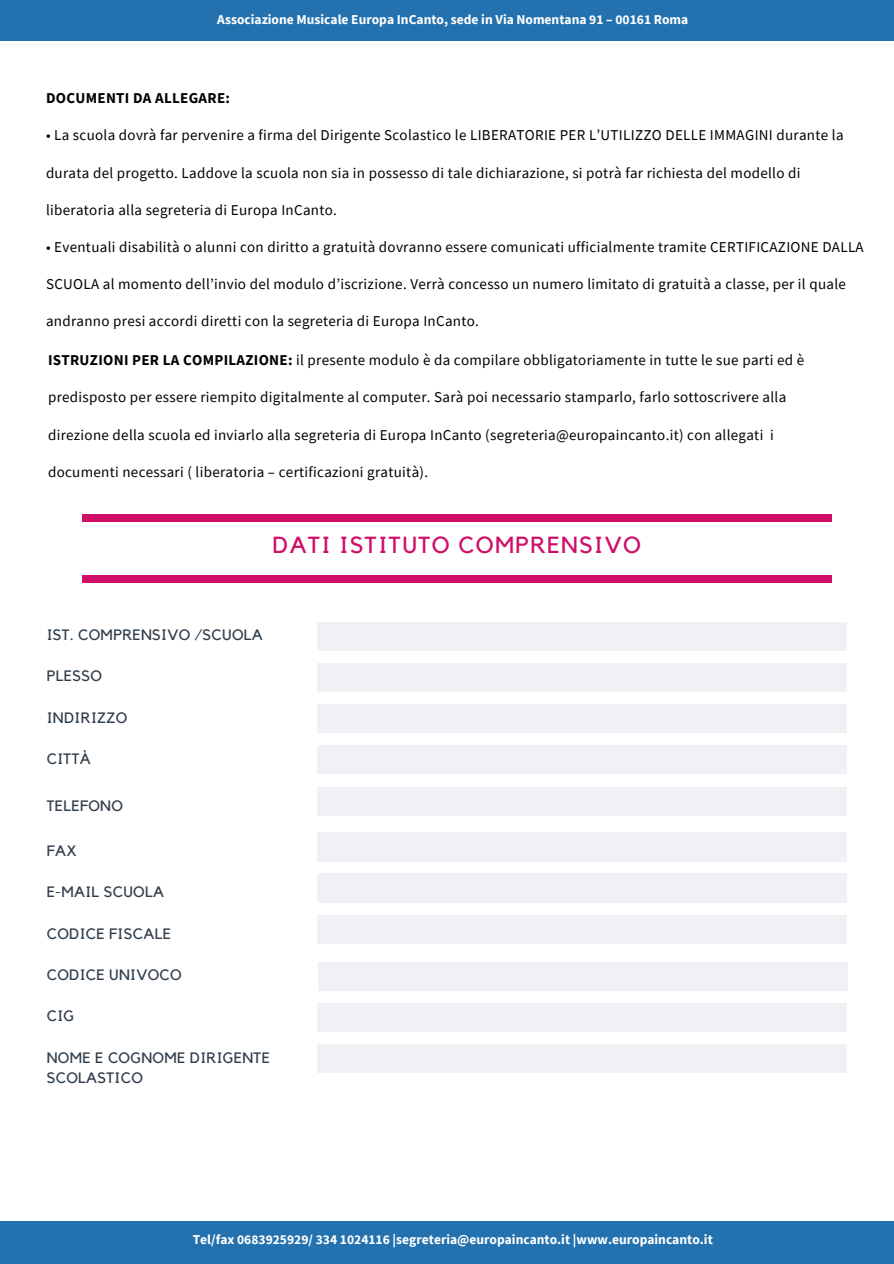
<style>
.page{position:relative;width:894px;height:1264px;background:#fff}
.page>*{position:absolute;margin:0;border:0;box-sizing:border-box;transform-origin:0 0}
.t1{font:23.25px "Kollektif";letter-spacing:.06em;color:#cf0f68}
.t2{font:15px "Source Sans Pro";letter-spacing:.02em;color:#000}
.t3{font:15px/20.2px "Kollektif";letter-spacing:.02em;color:#313f4c}
.t4{font:700 15px "Source Sans Pro";letter-spacing:.02em;color:#000}
.t5{font:700 13.5px "Source Sans Pro";color:#fff}
.s1{font-weight:700}
</style>
<div class="page">
<div style="left:317px;top:622px;width:529px;height:28px;background:#eff1f4"></div>
<div style="left:316px;top:663px;width:530px;height:28px;background:#eff1f4"></div>
<div style="left:317px;top:704px;width:529px;height:28px;background:#eff1f4"></div>
<div style="left:316px;top:745px;width:530px;height:28px;background:#eff1f4"></div>
<div style="left:316px;top:787px;width:530px;height:28px;background:#eff1f4"></div>
<div style="left:0;top:0;width:893px;height:40px;background:#2371ae"></div>
<div style="left:82px;top:514px;width:749px;height:7px;background:#cf0f68"></div>
<div style="left:82px;top:575px;width:749px;height:7px;background:#cf0f68"></div>
<div style="left:317px;top:832px;width:529px;height:29px;background:#eff1f4"></div>
<div style="left:317px;top:873px;width:529px;height:29px;background:#eff1f4"></div>
<div style="left:317px;top:915px;width:529px;height:28px;background:#eff1f4"></div>
<div style="left:318px;top:962px;width:529px;height:28px;background:#eff1f4"></div>
<div style="left:317px;top:1003px;width:529px;height:28px;background:#eff1f4"></div>
<div style="left:317px;top:1044px;width:529px;height:28px;background:#eff1f4"></div>
<div style="left:0;top:1221px;width:893px;height:42px;background:#2371ae"></div>
<p class="t5" style="left:217px;top:11px;width:472px">Associazione Musicale Europa InCanto, sede in Via Nomentana 91 – 00161 Roma</p>
<p class="t4" style="left:46px;top:88px;width:185px">DOCUMENTI DA ALLEGARE:</p>
<p class="t2" style="left:46px;top:126px;width:798px">• La scuola dovrà far pervenire a firma del Dirigente Scolastico le LIBERATORIE PER L’UTILIZZO DELLE IMMAGINI durante la</p>
<p class="t2" style="left:46px;top:163px;width:755px">durata del progetto. Laddove la scuola non sia in possesso di tale dichiarazione, si potrà far richiesta del modello di</p>
<p class="t2" style="left:46px;top:200px;width:292px">liberatoria alla segreteria di Europa InCanto.</p>
<p class="t2" style="left:46px;top:237px;width:819px">• Eventuali disabilità o alunni con diritto a gratuità dovranno essere comunicati ufficialmente tramite CERTIFICAZIONE DALLA</p>
<p class="t2" style="left:46px;top:274px;width:801px">SCUOLA al momento dell’invio del modulo d’iscrizione. Verrà concesso un numero limitato di gratuità a classe, per il quale</p>
<p class="t2" style="left:46px;top:311px;width:434px">andranno presi accordi diretti con la segreteria di Europa InCanto.</p>
<p class="t2" style="left:48px;top:350px;width:757px"><span class="s1">ISTRUZIONI PER LA COMPILAZIONE:</span> il presente modulo è da compilare obbligatoriamente in tutte le sue parti ed è</p>
<p class="t2" style="left:48px;top:387px;width:739px">predisposto per essere riempito digitalmente al computer. Sarà poi necessario stamparlo, farlo sottoscrivere alla</p>
<p class="t2" style="left:48px;top:425px;width:727px">direzione della scuola ed inviarlo alla segreteria di Europa InCanto (segreteria@europaincanto.it) con allegati i</p>
<p class="t2" style="left:48px;top:462px;width:381px">documenti necessari ( liberatoria – certificazioni gratuità).</p>
<h1 class="t1" style="left:272px;top:534px;width:370px">DATI ISTITUTO COMPRENSIVO</h1>
<p class="t3" style="left:47px;top:625px;width:217px">IST. COMPRENSIVO /SCUOLA</p>
<p class="t3" style="left:47px;top:666px;width:57px">PLESSO</p>
<p class="t3" style="left:47px;top:708px;width:82px">INDIRIZZO</p>
<p class="t3" style="left:47px;top:749px;width:46px">CITTÀ</p>
<p class="t3" style="left:47px;top:796px;width:78px">TELEFONO</p>
<p class="t3" style="left:47px;top:841px;width:31px">FAX</p>
<p class="t3" style="left:47px;top:882px;width:119px">E-MAIL SCUOLA</p>
<p class="t3" style="left:47px;top:924px;width:126px">CODICE FISCALE</p>
<p class="t3" style="left:47px;top:965px;width:136px">CODICE UNIVOCO</p>
<p class="t3" style="left:47px;top:1006px;width:29px">CIG</p>
<p class="t3" style="left:47px;top:1048px;width:225px">NOME E COGNOME DIRIGENTE<br>SCOLASTICO</p>
<p class="t5" style="left:193px;top:1230px;width:521px">Tel/fax 0683925929/ 334 1024116 |segreteria@europaincanto.it |www.europaincanto.it</p>
</div>
